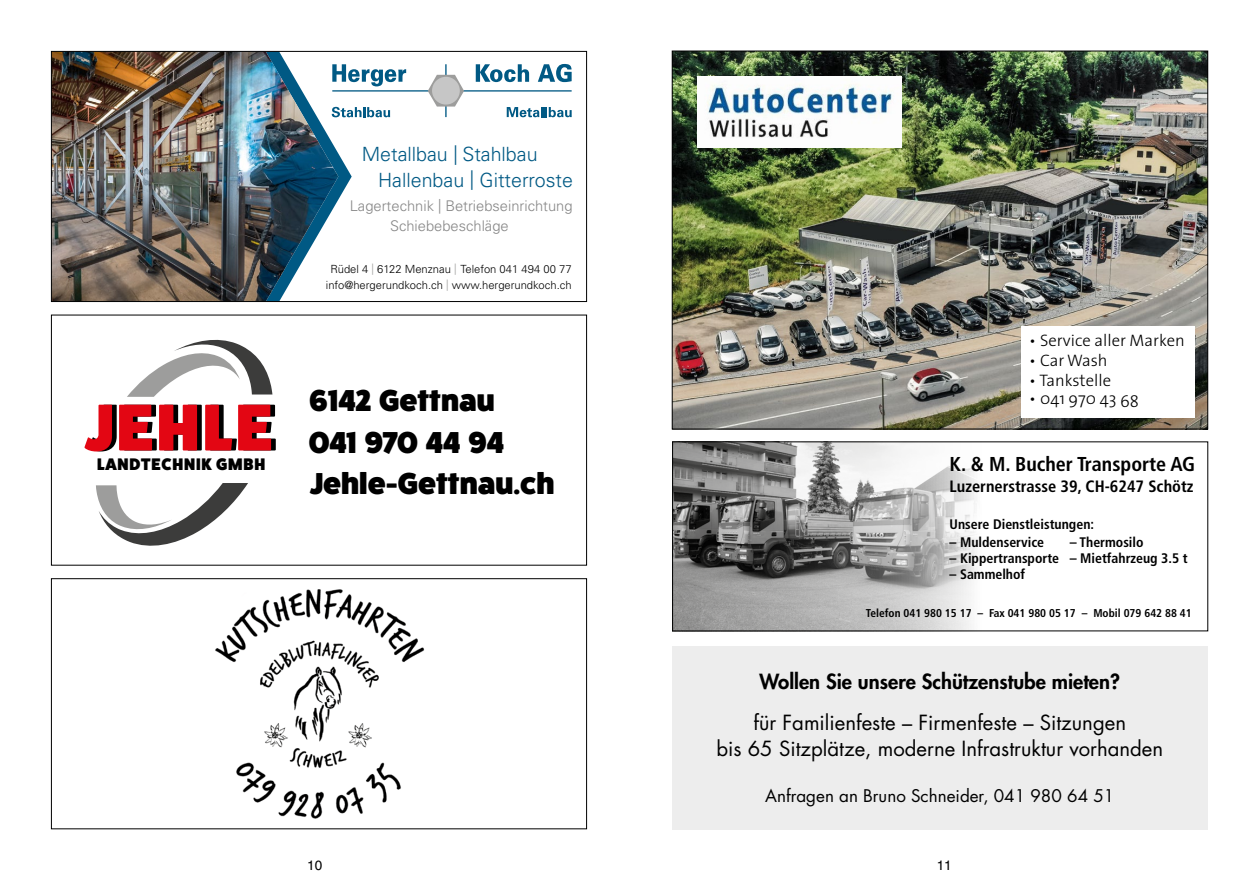
<style>
.page{position:relative;width:1259px;height:893px;background:#fff}
.page>*{position:absolute;margin:0;border:0;box-sizing:border-box;transform-origin:0 0}
.t1{font:800 66.45px "Fat Frank";letter-spacing:.05em;color:#000}
.t2{font:800 30.45px/41.2px "Fat Frank";color:#000}
.t3{font:20.25px/26.2px "Futura";color:#000;text-align:center}
.t4{font:800 20.25px "Futura";color:#000}
.t5{font:700 condensed 20.1px "Frutiger";color:#000}
.t6{font:300 19.65px/25.5px "Univers LT Pro 45";color:#005984}
.t7{font:16.95px "Futura";color:#000}
.t8{font:800 16.8px "Fat Frank";letter-spacing:.05em;color:#000}
.t9{font:300 16.65px "The Sans";color:#000}
.t10{font:700 condensed 16.5px "Frutiger";color:#000}
.t11{font:300 14.7px/19.5px "Univers LT Pro 45";color:#878787}
.t12{font:700 condensed 13.8px "Frutiger";color:#000}
.t13{font:13.5px "Helvetica";color:#000}
.t14{font:700 condensed 11.4px "Frutiger";color:#000}
.t15{font:300 11.25px/16.5px "Univers LT Pro 45";color:#000;text-align:center}
.s1{color:#9d9d9c}
</style>
<div class="page">
<img style="left:674px;top:53px;width:532px;height:374px">
<img style="left:674px;top:443px;width:303px;height:186px">
<svg style="left:338px;top:117px;width:14px;height:83px"></svg>
<img style="left:53px;top:53px;width:285px;height:247px">
<svg style="left:332px;top:64px;width:74px;height:22px"></svg>
<svg style="left:538px;top:64px;width:33px;height:18px"></svg>
<svg style="left:476px;top:64px;width:53px;height:18px"></svg>
<hr style="left:332px;top:90px;width:239px;height:2px;background:#005984">
<hr style="left:445px;top:64px;width:1px;height:53px;background:#005984">
<svg style="left:428px;top:75px;width:36px;height:32px"></svg>
<div style="left:432px;top:77px;width:28px;height:28px;background:#c6c6c6;border-radius:50%"></div>
<svg style="left:332px;top:107px;width:58px;height:10px"></svg>
<svg style="left:507px;top:107px;width:65px;height:10px"></svg>
<div style="left:51px;top:51px;width:536px;height:251px;border:1px solid #000"></div>
<img style="left:215px;top:589px;width:210px;height:230px">
<div style="left:51px;top:578px;width:536px;height:251px;border:1px solid #000"></div>
<svg style="left:96px;top:339px;width:176px;height:207px"></svg>
<div style="left:51px;top:315px;width:536px;height:251px;border:1px solid #000"></div>
<img style="left:697px;top:77px;width:204px;height:70px">
<div style="left:1021px;top:326px;width:173px;height:92px;background:#fff"></div>
<div style="left:672px;top:646px;width:535px;height:184px;background:#ededed"></div>
<h1 class="t1" style="left:88px;top:390px;width:190px">JEHLE</h1>
<p class="t8" style="left:97px;top:455px;width:170px">LANDTECHNIK GMBH</p>
<h3 class="t6" style="left:378px;top:141px;width:196px;text-indent:-16px">Metallbau | Stahlbau<br>Hallenbau | Gitterroste</h3>
<p class="t11" style="left:390px;top:196px;width:184px;text-indent:-40px">Lagertechnik | Betriebseinrichtung<br>Schiebebeschläge</p>
<p class="t15" style="left:326px;top:260px;width:247px">Rüdel 4 <span class="s1">|</span> 6122 Menznau <span class="s1">|</span> Telefon 041 494 00 77 info@hergerundkoch.ch <span class="s1">|</span> www.hergerundkoch.ch</p>
<h2 class="t2" style="left:309px;top:380px;width:246px">6142 Gettnau<br>041 970 44 94<br>Jehle-Gettnau.ch</h2>
<p class="t9" style="left:1029px;top:327px;width:157px">• Service aller Marken</p>
<p class="t9" style="left:1029px;top:347px;width:80px">• Car Wash</p>
<p class="t9" style="left:1029px;top:367px;width:83px">• Tankstelle</p>
<p class="t9" style="left:1029px;top:385px;width:111px">• 041 970 43 68</p>
<h3 class="t5" style="left:949px;top:452px;width:247px">K. &amp; M. Bucher Transporte AG</h3>
<p class="t10" style="left:949px;top:476px;width:245px">Luzernerstrasse 39, CH-6247 Schötz</p>
<p class="t12" style="left:949px;top:516px;width:146px">Unsere Dienstleistungen:</p>
<p class="t12" style="left:949px;top:534px;width:96px">– Muldenservice</p>
<p class="t12" style="left:1069px;top:534px;width:75px">– Thermosilo</p>
<p class="t12" style="left:949px;top:550px;width:240px">– Kippertransporte – Mietfahrzeug 3.5 t</p>
<p class="t12" style="left:949px;top:566px;width:77px">– Sammelhof</p>
<p class="t14" style="left:866px;top:606px;width:327px">Telefon 041 980 15 17 – Fax 041 980 05 17 – Mobil 079 642 88 41</p>
<h3 class="t4" style="left:759px;top:668px;width:362px">Wollen Sie unsere Schützenstube mieten?</h3>
<h3 class="t3" style="left:716px;top:710px;width:448px">für Familienfeste – Firmenfeste – Sitzungen<br>bis 65 Sitzplätze, moderne Infrastruktur vorhanden</h3>
<p class="t7" style="left:765px;top:784px;width:350px">Anfragen an Bruno Schneider, 041 980 64 51</p>
<p class="t13" style="left:307px;top:858px;width:17px">10</p>
<p class="t13" style="left:936px;top:858px;width:17px">11</p>
</div>
